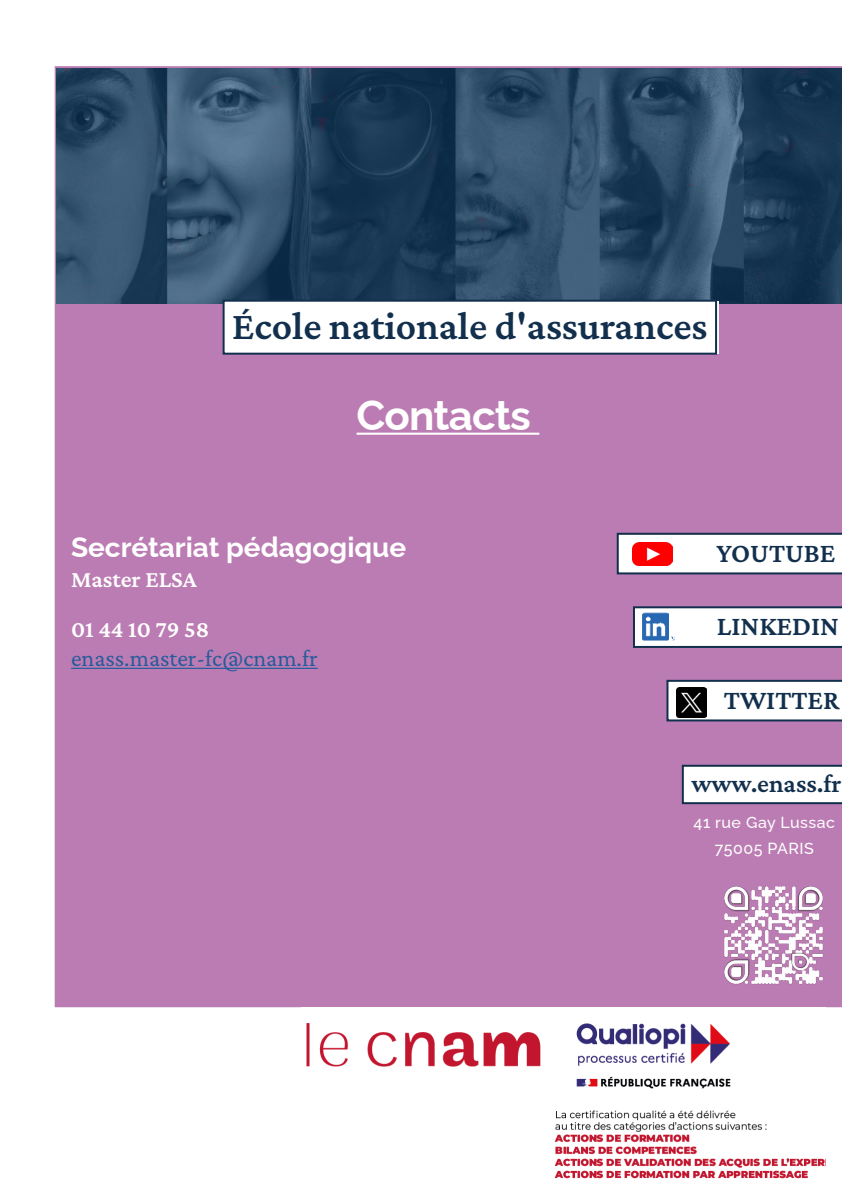
<style>
.page{position:relative;width:842px;height:1191px;background:#fff}
.page>*{position:absolute;margin:0;border:0;box-sizing:border-box;transform-origin:0 0}
.t1{font:700 42px "Raleway";letter-spacing:-.02em;color:#fff}
.Surtitre_A5{font:600 40px "Crimson Pro";color:#12304d}
.Surtitre_A5-2{font:600 28px "Crimson Pro";color:#12304d}
.t2{font:700 28px "Raleway";color:#fff}
.Surtitre_A5-3{font:600 26px "Crimson Pro";color:#12304d}
.t3{font:24px/28.8px "Crimson Pro";color:#275b9b}
.t4{font:600 24px "Crimson Pro";color:#fff}
.t5{font:500 16px "Raleway";letter-spacing:.03em;color:#fff}
.s1{font-weight:600;color:#fff}
</style>
<div class="page">
<div style="left:55px;top:66px;width:787px;height:941px;background:#bb7cb3"></div>
<img style="left:57px;top:68px;width:785px;height:235px">
<svg style="left:682px;top:764px;width:160px;height:40px"></svg>
<div style="left:224px;top:301px;width:495px;height:53px;background:#fff"></div>
<div style="left:223px;top:300px;width:494px;height:55px;border:2px solid #12304d"></div>
<img style="left:721px;top:883px;width:104px;height:103px">
<svg style="left:633px;top:606px;width:209px;height:42px"></svg>
<img style="left:639px;top:612px;width:40px;height:32px">
<svg style="left:666px;top:680px;width:176px;height:41px"></svg>
<img style="left:677px;top:687px;width:29px;height:30px">
<svg style="left:617px;top:533px;width:225px;height:41px"></svg>
<img style="left:633px;top:542px;width:40px;height:23px">
<img style="left:306px;top:1023px;width:519px;height:156px">
<hr style="left:357px;top:432px;width:182px;height:3px;background:#fff">
<hr style="left:71px;top:667px;width:247px;height:2px;background:#275b9b">
<p class="Surtitre_A5" style="left:232px;top:301px;width:477px">École nationale d'assurances</p>
<p class="t1" style="left:357px;top:381px;width:176px">Contacts</p>
<p class="t2" style="left:71px;top:524px;width:337px">Secrétariat pédagogique</p>
<p class="t4" style="left:71px;top:563px;width:127px">Master ELSA</p>
<p class="t3" style="left:71px;top:614px;width:248px"><span class="s1">01 44 10 79 58 </span>enass.master-fc@cnam.fr</p>
<p class="Surtitre_A5-2" style="left:717px;top:535px;width:120px">YOUTUBE</p>
<p class="Surtitre_A5-2" style="left:717px;top:608px;width:124px">LINKEDIN</p>
<p class="Surtitre_A5-2" style="left:724px;top:682px;width:117px">TWITTER</p>
<p class="Surtitre_A5-3" style="left:691px;top:767px;width:152px">www.enass.fr</p>
<p class="t5" style="left:694px;top:809px;width:143px">41 rue Gay Lussac</p>
<p class="t5" style="left:715px;top:836px;width:100px">75005 PARIS</p>
</div>
